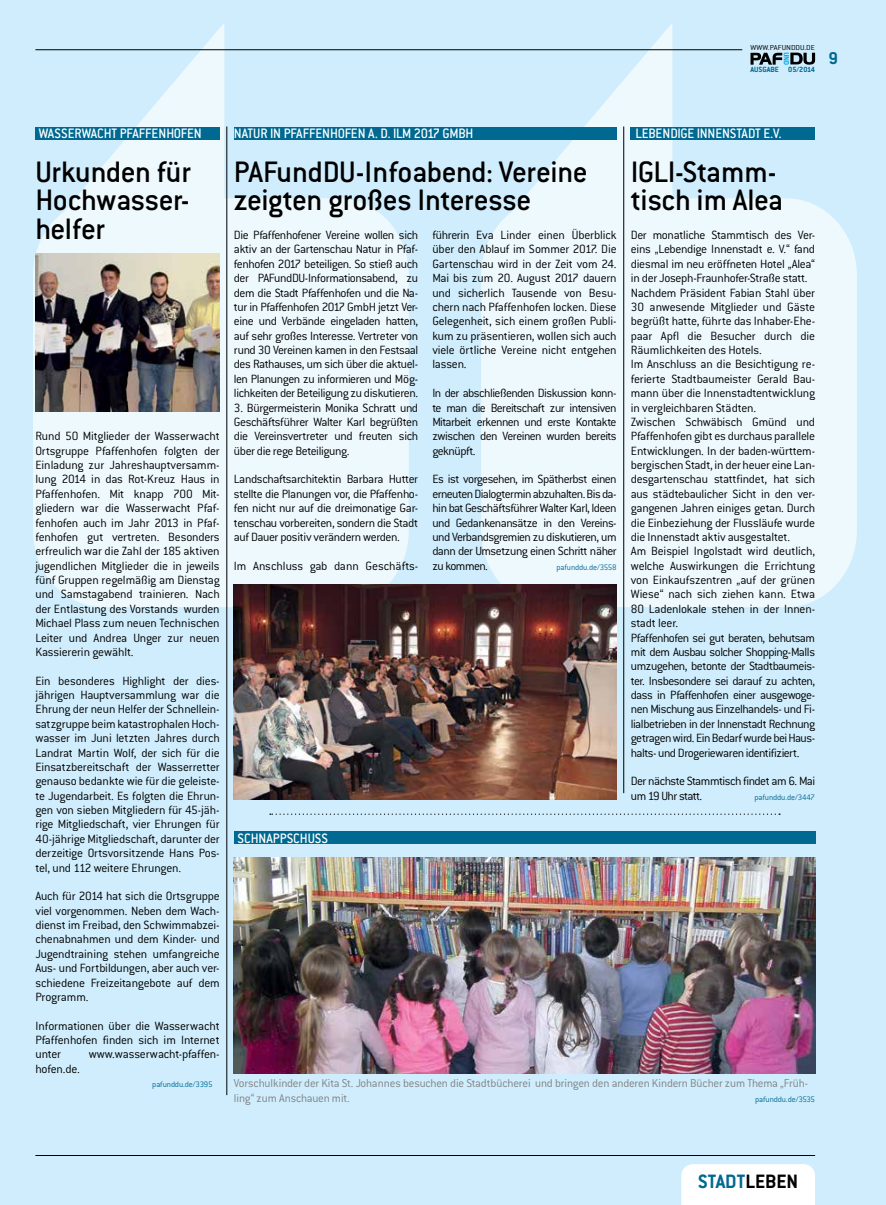
<style>
.page{position:relative;width:886px;height:1205px;background:#cfedfc}
.page>*{position:absolute;margin:0;border:0;box-sizing:border-box;transform-origin:0 0}
.t1{font:500 32.5px/28.8px "Conduit ITC Std";letter-spacing:-.015em;color:#000}
.t2{font:700 21.25px "Conduit ITC Std";color:#006991}
.t3{font:700 18.75px "Conduit ITC Std";color:#006991}
.t4{font:500 15px "Conduit ITC Std";color:#fff;scale:.95 1}
.t5{font:500 15px "Conduit ITC Std";letter-spacing:-.02em;color:#fff;scale:.95 1}
.t6{font:300 13.12px/14.4px "Conduit ITC Std";letter-spacing:-.02em;color:#000;text-align:justify}
.t7{font:300 13.12px/14.4px "Conduit ITC Std";letter-spacing:-.04em;color:#000}
.t8{font:300 12.5px/14.4px "Conduit ITC Std";letter-spacing:-.015em;color:#808285}
.t9{font:300 8.75px "Conduit ITC Std";letter-spacing:-.015em;color:#006991}
.t10{font:700 8.25px "Conduit ITC Std";color:#006991}
.t11{font:300 7.88px "Conduit ITC Std";letter-spacing:.01em;color:#000;scale:1.1 1}
.s1{color:#000}
</style>
<div class="page">
<svg style="left:481px;top:23px;width:376px;height:584px;fill:#eef9fe"></svg>
<svg style="left:33px;top:23px;width:376px;height:584px;fill:#eef9fe"></svg>
<svg style="left:750px;top:53px;width:65px;height:12px"></svg>
<div style="left:681px;top:1164px;width:134px;height:41px;background:#fff"></div>
<hr style="left:35px;top:1155px;width:780px;height:1px;background:#000">
<hr style="left:35px;top:50px;width:707px;height:1px;background:#000">
<div style="left:631px;top:127px;width:184px;height:13px;background:#006991"></div>
<svg style="left:270px;top:813px;width:510px;height:2px"></svg>
<img style="left:234px;top:857px;width:581px;height:216px">
<div style="left:234px;top:831px;width:581px;height:13px;background:#006991"></div>
<div style="left:234px;top:127px;width:383px;height:13px;background:#006991"></div>
<img style="left:35px;top:253px;width:185px;height:159px">
<div style="left:35px;top:127px;width:185px;height:13px;background:#006991"></div>
<img style="left:234px;top:584px;width:383px;height:216px">
<hr style="left:227px;top:126px;width:1px;height:969px;background:#000">
<hr style="left:623px;top:126px;width:1px;height:667px;background:#000">
<p class="t11" style="left:750px;top:42px;width:60px">WWW.PAFUNDDU.DE</p>
<p class="t10" style="left:750px;top:65px;width:66px">AUSGABE 05/2014</p>
<h3 class="t3" style="left:828px;top:47px;width:11px">9</h3>
<p class="t4" style="left:39px;top:125px;width:173px">WASSERWACHT PFAFFENHOFEN</p>
<h1 class="t1" style="left:35px;top:156px;width:157px;text-align:justify">Urkunden für Hochwasser&shy;helfer</h1>
<p class="t6" style="left:35px;top:429px;width:186px">Rund 50 Mitglieder der Wasserwacht Ortsgruppe Pfaffenhofen folgten der Einladung zur Jahreshauptversamm&shy;lung 2014 in das Rot-Kreuz Haus in Pfaffenhofen. Mit knapp 700 Mit&shy;gliedern war die Wasserwacht Pfaf&shy;fenhofen auch im Jahr 2013 in Pfaf&shy;fenhofen gut vertreten. Besonders erfreulich war die Zahl der 185 aktiven jugendlichen Mitglieder die in jeweils fünf Gruppen regelmäßig am Dienstag und Samstagabend trainieren. Nach der Entlastung des Vorstands wurden Michael Plass zum neuen Technischen Leiter und Andrea Unger zur neuen Kassiererin gewählt.</p>
<p class="t6" style="left:35px;top:673px;width:186px">Ein besonderes Highlight der dies&shy;jährigen Hauptversammlung war die Ehrung der neun Helfer der Schnellein&shy;satzgruppe beim katastrophalen Hoch&shy;wasser im Juni letzten Jahres durch Landrat Martin Wolf, der sich für die Einsatzbereitschaft der Wasserretter genauso bedankte wie für die geleiste&shy;te Jugendarbeit. Es folgten die Ehrun&shy;gen von sieben Mitgliedern für 45-jäh&shy;rige Mitgliedschaft, vier Ehrungen für 40-jährige Mitgliedschaft, darunter der derzeitige Ortsvorsitzende Hans Pos&shy;tel, und 112 weitere Ehrungen.</p>
<p class="t6" style="left:35px;top:889px;width:186px">Auch für 2014 hat sich die Ortsgruppe viel vorgenommen. Neben dem Wach&shy;dienst im Freibad, den Schwimmabzei&shy;chenabnahmen und dem Kinder- und Jugendtraining stehen umfangreiche Aus- und Fortbildungen, aber auch ver&shy;schiedene Freizeitangebote auf dem Programm.</p>
<p class="t6" style="left:35px;top:1018px;width:186px">Informationen über die Wasserwacht Pfaffenhofen finden sich im Internet unter</p>
<p class="t6" style="left:89px;top:1047px;width:133px">www.wasserwacht-pfaffen-</p>
<p class="t6" style="left:35px;top:1061px;width:46px">hofen.de.</p>
<p class="t9" style="left:152px;top:1079px;width:62px">pafunddu.de/3395</p>
<p class="t5" style="left:234px;top:125px;width:254px">NATUR IN PFAFFENHOFEN A. D. ILM 2017 GMBH</p>
<h1 class="t1" style="left:234px;top:156px;width:355px">PAFundDU-Infoabend: Vereine zeigten großes Interesse</h1>
<p class="t6" style="left:234px;top:227px;width:186px">Die Pfaffenhofener Vereine wollen sich aktiv an der Gartenschau Natur in Pfaf&shy;fenhofen 2017 beteiligen. So stieß auch der PAFundDU-Informationsabend, zu dem die Stadt Pfaffenhofen und die Na&shy;tur in Pfaffenhofen 2017 GmbH jetzt Ver&shy;eine und Verbände eingeladen hatten, auf sehr großes Interesse. Vertreter von rund 30 Vereinen kamen in den Festsaal des Rathauses, um sich über die aktuel&shy;len Planungen zu informieren und Mög&shy;lichkeiten der Beteiligung zu diskutieren.</p>
<p class="t6" style="left:234px;top:400px;width:186px">3. Bürgermeisterin Monika Schratt und Geschäftsführer Walter Karl begrüßten die Vereinsvertreter und freuten sich über die rege Beteiligung.</p>
<p class="t6" style="left:234px;top:472px;width:186px">Landschaftsarchitektin Barbara Hutter stellte die Planungen vor, die Pfaffenho&shy;fen nicht nur auf die dreimonatige Gar&shy;tenschau vorbereiten, sondern die Stadt auf Dauer positiv verändern werden.</p>
<p class="t6" style="left:234px;top:558px;width:186px">Im Anschluss gab dann Geschäfts-</p>
<p class="t6" style="left:432px;top:227px;width:186px">führerin Eva Linder einen Überblick über den Ablauf im Sommer 2017. Die Gartenschau wird in der Zeit vom 24.<br>Mai bis zum 20. August 2017 dauern und sicherlich Tausende von Besu&shy;chern nach Pfaffenhofen locken. Diese Gelegenheit, sich einem großen Publi&shy;kum zu präsentieren, wollen sich auch viele örtliche Vereine nicht entgehen lassen.</p>
<p class="t6" style="left:432px;top:385px;width:186px">In der abschließenden Diskussion konn&shy;te man die Bereitschaft zur intensiven Mitarbeit erkennen und erste Kontakte zwischen den Vereinen wurden bereits geknüpft.</p>
<p class="t6" style="left:432px;top:472px;width:186px">Es ist vorgesehen, im Spätherbst einen erneuten Dialogtermin abzuhalten. Bis da&shy;hin bat Geschäftsführer Walter Karl, Ideen und Gedankenansätze in den Vereins&shy;und Verbandsgremien zu diskutieren, um dann der Umsetzung einen Schritt näher zu kommen.</p>
<p class="t9" style="left:556px;top:562px;width:62px">pafunddu.de/3558</p>
<p class="t4" style="left:237px;top:829px;width:97px">SCHNAPPSCHUSS</p>
<p class="t4" style="left:635px;top:125px;width:155px">LEBENDIGE INNENSTADT E.V.</p>
<h1 class="t1" style="left:631px;top:156px;width:154px">IGLI-Stamm&shy;tisch im Alea</h1>
<p class="t6" style="left:631px;top:227px;width:186px;text-align:left">Der monatliche Stammtisch des Ver&shy;eins „Lebendige Innenstadt e. V.“ fand diesmal im neu eröffneten Hotel „Alea“ in der Joseph-Fraunhofer-Straße statt.<br>Nachdem Präsident Fabian Stahl über 30 anwesende Mitglieder und Gäste begrüßt hatte, führte das Inhaber-Ehe&shy;paar Apfl die Besucher durch die Räumlichkeiten des Hotels.<br>Im Anschluss an die Besichtigung re&shy;ferierte Stadtbaumeister Gerald Bau&shy;mann über die Innenstadtentwicklung in vergleichbaren Städten.<br>Zwischen Schwäbisch Gmünd und Pfaffenhofen gibt es durchaus parallele Entwicklungen. In der baden-württem&shy;bergischen Stadt, in der heuer eine Lan&shy;desgartenschau stattfindet, hat sich aus städtebaulicher Sicht in den ver&shy;gangenen Jahren einiges getan. Durch die Einbeziehung der Flussläufe wurde die Innenstadt aktiv ausgestaltet.<br>Am Beispiel Ingolstadt wird deutlich, welche Auswirkungen die Errichtung von Einkaufszentren „auf der grünen Wiese“ nach sich ziehen kann. Etwa 80 Ladenlokale stehen in der Innen&shy;stadt leer.<br>Pfaffenhofen sei gut beraten, behutsam mit dem Ausbau solcher Shopping-Malls umzugehen, betonte der Stadtbaumeis&shy;ter. Insbesondere sei darauf zu achten, dass in Pfaffenhofen einer ausgewoge&shy;nen Mischung aus Einzelhandels- und Fi&shy;lialbetrieben in der Innenstadt Rechnung getragen wird. Ein Bedarf wurde bei Haus&shy;halts- und Drogeriewaren identifiziert.</p>
<p class="t7" style="left:631px;top:773px;width:186px">Der nächste Stammtisch findet am 6. Mai um 19 Uhr statt.</p>
<p class="t9" style="left:754px;top:792px;width:62px">pafunddu.de/3447</p>
<p class="t8" style="left:234px;top:1076px;width:576px">Vorschulkinder der Kita St. Johannes besuchen die Stadtbücherei und bringen den anderen Kindern Bücher zum Thema „Früh&shy;ling“ zum Anschauen mit.</p>
<p class="t9" style="left:755px;top:1093px;width:61px">pafunddu.de/3535</p>
<h2 class="t2" style="left:698px;top:1169px;width:102px">STADT<span class="s1">LEBEN</span></h2>
</div>
